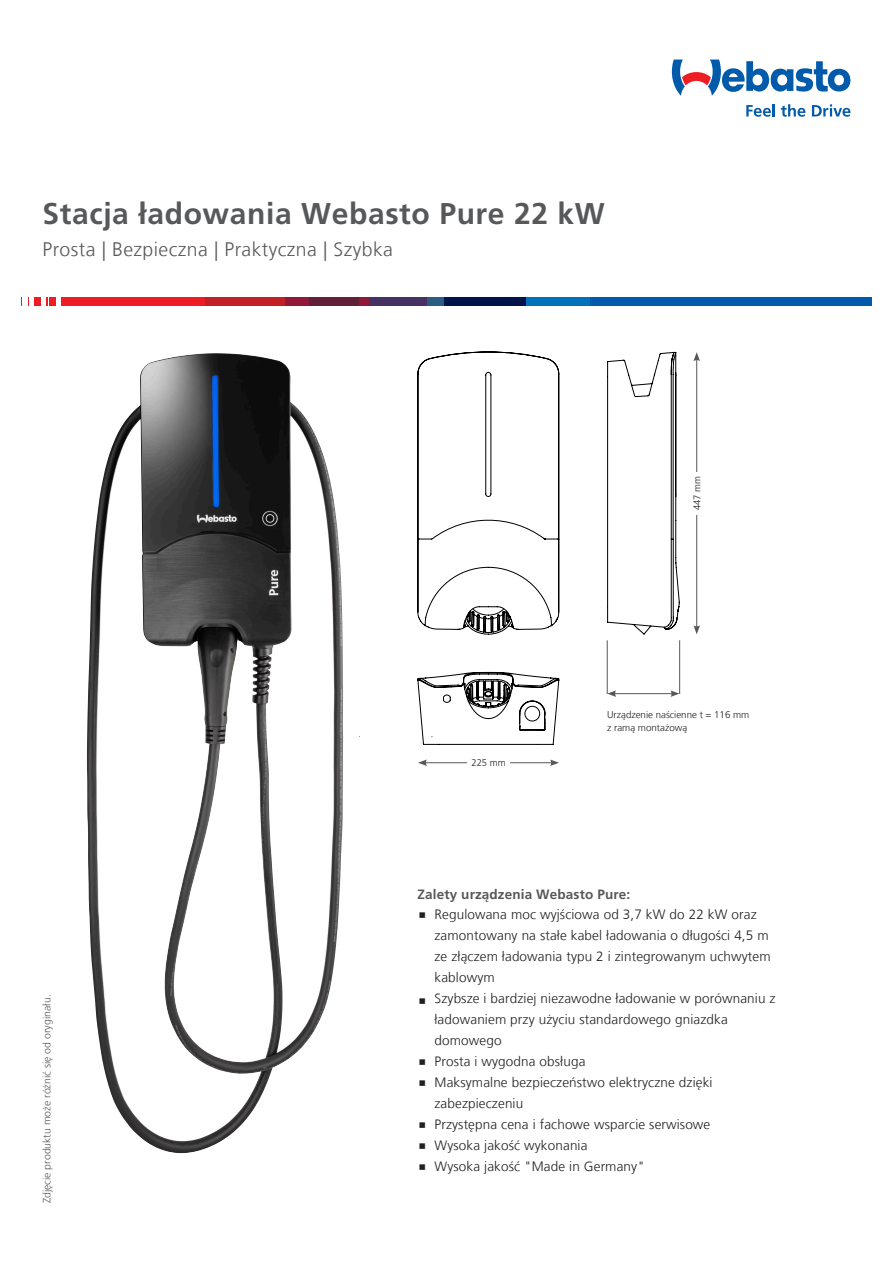
<style>
.page{position:relative;width:893px;height:1263px;background:#fff}
.page>*{position:absolute;margin:0;border:0;box-sizing:border-box;transform-origin:0 0}
.t1{font:700 30px "Frutiger LT Com";letter-spacing:.02em;color:#57585a}
.t2{font:300 19.5px "Frutiger LT Com";letter-spacing:.02em;color:#57585a}
.t3{font:300 13.5px/21px "Frutiger LT Com";letter-spacing:.01em;color:#231f20}
.t4{font:700 13.5px "Frutiger LT Com";letter-spacing:.01em;color:#57585a}
.t5{font:300 10.5px "Frutiger LT Com";color:#57585a}
.t6{font:300 9.75px/13.4px "Frutiger LT Com";color:#231f20}
.t7{font:300 9.75px "Frutiger";color:#231f20}
</style>
<div class="page">
<svg style="left:746px;top:104px;width:29px;height:13px"></svg>
<svg style="left:781px;top:104px;width:24px;height:13px"></svg>
<svg style="left:812px;top:104px;width:38px;height:13px"></svg>
<svg style="left:672px;top:60px;width:178px;height:36px"></svg>
<div style="left:21px;top:298px;width:184px;height:8px;background:#ee1d23"></div>
<div style="left:205px;top:298px;width:80px;height:8px;background:#c12027"></div>
<div style="left:285px;top:298px;width:24px;height:8px;background:#901939"></div>
<div style="left:309px;top:298px;width:50px;height:8px;background:#611f38"></div>
<div style="left:359px;top:298px;width:10px;height:8px;background:#901939"></div>
<div style="left:369px;top:298px;width:57px;height:8px;background:#453162"></div>
<div style="left:426px;top:298px;width:18px;height:8px;background:#2a5d80"></div>
<div style="left:444px;top:298px;width:82px;height:8px;background:#00134a"></div>
<div style="left:526px;top:298px;width:64px;height:8px;background:#0072bc"></div>
<div style="left:590px;top:298px;width:282px;height:8px;background:#015aaa"></div>
<svg style="left:22px;top:298px;width:12px;height:8px"></svg>
<svg style="left:41px;top:298px;width:8px;height:8px"></svg>
<svg style="left:57px;top:298px;width:4px;height:8px"></svg>
<img style="left:87px;top:354px;width:256px;height:799px">
<hr style="left:696px;top:359px;width:1px;height:269px;background:#57585a">
<svg style="left:693px;top:352px;width:7px;height:9px"></svg>
<svg style="left:693px;top:625px;width:7px;height:9px"></svg>
<div style="left:692px;top:472px;width:9px;height:42px;background:#fff"></div>
<hr style="left:614px;top:693px;width:59px;height:1px;background:#57585a">
<svg style="left:670px;top:690px;width:9px;height:7px"></svg>
<svg style="left:608px;top:690px;width:8px;height:7px"></svg>
<hr style="left:424px;top:762px;width:128px;height:1px;background:#57585a">
<svg style="left:550px;top:759px;width:9px;height:7px"></svg>
<svg style="left:418px;top:759px;width:9px;height:7px"></svg>
<div style="left:467px;top:758px;width:43px;height:9px;background:#fff"></div>
<hr style="left:607px;top:640px;width:1px;height:54px;background:#57585a">
<hr style="left:679px;top:640px;width:1px;height:54px;background:#57585a">
<svg style="left:417px;top:352px;width:142px;height:282px"></svg>
<svg style="left:607px;top:352px;width:73px;height:283px"></svg>
<svg style="left:417px;top:672px;width:142px;height:73px"></svg>
<h1 class="t1" style="left:43px;top:196px;width:564px">Stacja ładowania Webasto Pure 22 kW</h1>
<h2 class="t2" style="left:43px;top:238px;width:352px">Prosta | Bezpieczna | Praktyczna | Szybka</h2>
<p class="t7" style="left:693px;top:510px;width:36px;rotate:-90deg">447 mm</p>
<p class="t5" style="left:41px;top:1203px;width:210px;rotate:-90deg">Zdjęcie produktu może różnić się od oryginału.</p>
<p class="t7" style="left:471px;top:758px;width:36px">225 mm</p>
<p class="t6" style="left:607px;top:707px;width:144px">Urządzenie naścienne t = 116 mm z ramą montażową</p>
<p class="t4" style="left:418px;top:886px;width:214px">Zalety urządzenia Webasto Pure:</p>
<p class="t3" style="left:434px;top:904px;width:342px">Regulowana moc wyjściowa od 3,7 kW do 22 kW oraz zamontowany na stałe kabel ładowania o długości 4,5 m ze złączem ładowania typu 2 i zintegrowanym uchwytem kablowym<br>Szybsze i bardziej niezawodne ładowanie w porównaniu z ładowaniem przy użyciu standardowego gniazdka domowego<br>Prosta i wygodna obsługa<br>Maksymalne bezpieczeństwo elektryczne dzięki zabezpieczeniu<br>Przystępna cena i fachowe wsparcie serwisowe<br>Wysoka jakość wykonania<br>Wysoka jakość "Made in Germany"</p>
</div>
